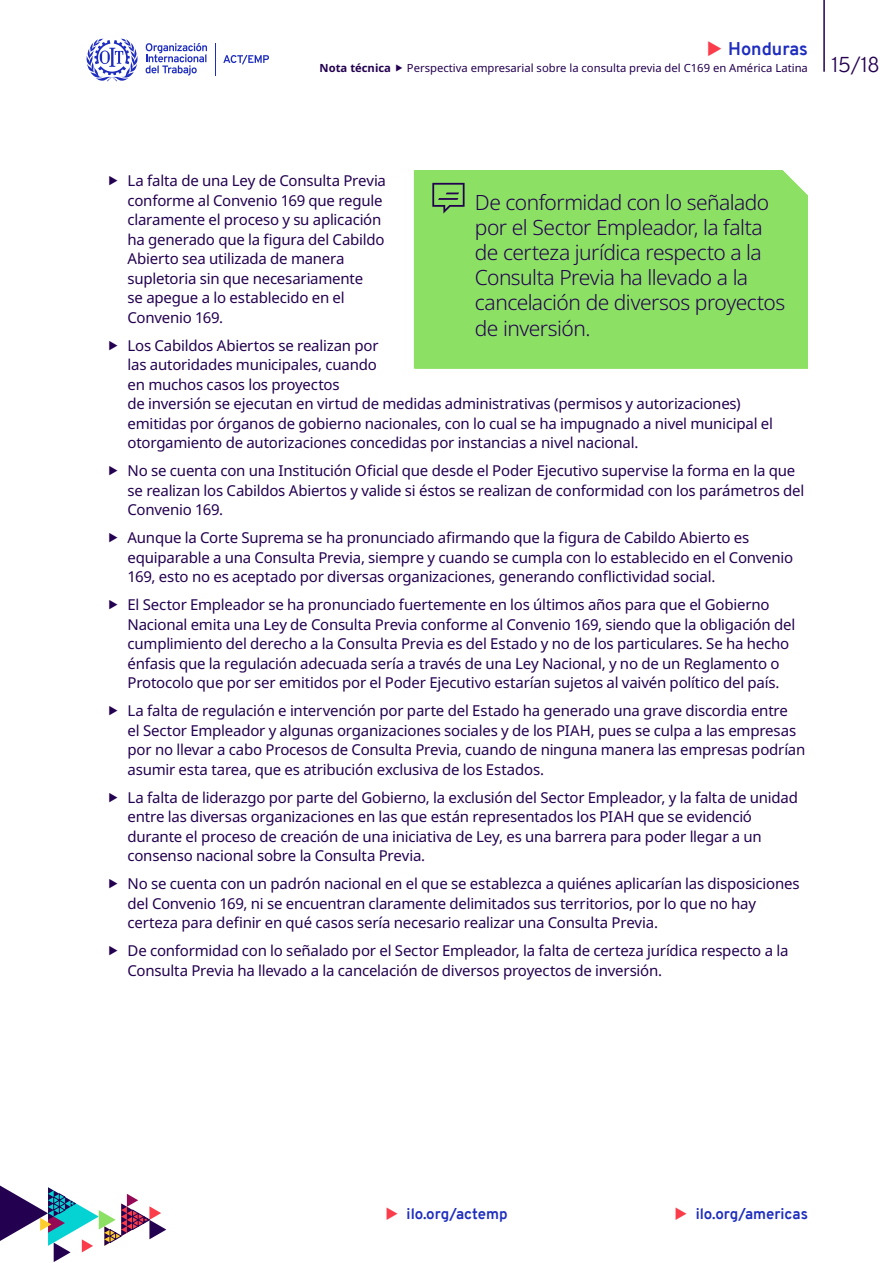
<style>
.page{position:relative;width:893px;height:1263px;background:#fff}
.page>*{position:absolute;margin:0;border:0;box-sizing:border-box;transform-origin:0 0}
.t1{font:300 21px/25.2px "Noto Sans";letter-spacing:-.025em;color:#230050}
.t2{font:700 18px "Overpass";color:#1e2dbe}
.t3{font:15px/19.5px "Noto Sans";letter-spacing:-.015em;color:#230050}
.t4{font:700 15px "Overpass";color:#1e2dbe}
.t5{font:11.25px "Noto Sans";color:#230050}
.t6{font:700 11.25px "Noto Sans";color:#230050}
.s1{font-family:"Overpass";font-weight:300;font-size:21px}
</style>
<div class="page">
<svg style="left:0;top:1185px;width:166px;height:77px"></svg>
<div style="left:415px;top:170px;width:393px;height:199px;background:#8ce164"></div>
<svg style="left:432px;top:183px;width:33px;height:31px"></svg>
<hr style="left:823px;top:0;width:2px;height:72px;background:#230050">
<svg style="left:146px;top:43px;width:61px;height:33px"></svg>
<svg style="left:86px;top:38px;width:52px;height:43px"></svg>
<hr style="left:215px;top:43px;width:1px;height:32px;background:#1e2dbe">
<svg style="left:223px;top:55px;width:46px;height:9px"></svg>
<p class="t2" style="left:728px;top:36px;width:81px">Honduras</p>
<p class="t6" style="left:320px;top:60px;width:73px">Nota técnica</p>
<p class="t5" style="left:407px;top:60px;width:475px">Perspectiva empresarial sobre la consulta previa del C169 en América Latina <span class="s1">15/18</span></p>
<p class="t3" style="left:128px;top:171px;width:260px">La falta de una Ley de Consulta Previa conforme al Convenio 169 que regule claramente el proceso y su aplicación ha generado que la figura del Cabildo<br>Abierto sea utilizada de manera supletoria sin que necesariamente<br>se apegue a lo establecido en el<br>Convenio 169.</p>
<p class="t3" style="left:128px;top:336px;width:647px">Los Cabildos Abiertos se realizan por<br>las autoridades municipales, cuando<br>en muchos casos los proyectos<br>de inversión se ejecutan en virtud de medidas administrativas (permisos y autorizaciones) emitidas por órganos de gobierno nacionales, con lo cual se ha impugnado a nivel municipal el otorgamiento de autorizaciones concedidas por instancias a nivel nacional.</p>
<p class="t3" style="left:128px;top:461px;width:678px">No se cuenta con una Institución Oficial que desde el Poder Ejecutivo supervise la forma en la que se realizan los Cabildos Abiertos y valide si éstos se realizan de conformidad con los parámetros del<br>Convenio 169.</p>
<p class="t3" style="left:128px;top:528px;width:667px">Aunque la Corte Suprema se ha pronunciado afirmando que la figura de Cabildo Abierto es equiparable a una Consulta Previa, siempre y cuando se cumpla con lo establecido en el Convenio<br>169, esto no es aceptado por diversas organizaciones, generando conflictividad social.</p>
<p class="t3" style="left:128px;top:595px;width:669px">El Sector Empleador se ha pronunciado fuertemente en los últimos años para que el Gobierno Nacional emita una Ley de Consulta Previa conforme al Convenio 169, siendo que la obligación del cumplimiento del derecho a la Consulta Previa es del Estado y no de los particulares. Se ha hecho énfasis que la regulación adecuada sería a través de una Ley Nacional, y no de un Reglamento o Protocolo que por ser emitidos por el Poder Ejecutivo estarían sujetos al vaivén político del país.</p>
<p class="t3" style="left:128px;top:701px;width:679px">La falta de regulación e intervención por parte del Estado ha generado una grave discordia entre<br>el Sector Empleador y algunas organizaciones sociales y de los PIAH, pues se culpa a las empresas por no llevar a cabo Procesos de Consulta Previa, cuando de ninguna manera las empresas podrían asumir esta tarea, que es atribución exclusiva de los Estados.</p>
<p class="t3" style="left:128px;top:788px;width:672px">La falta de liderazgo por parte del Gobierno, la exclusión del Sector Empleador, y la falta de unidad entre las diversas organizaciones en las que están representados los PIAH que se evidenció durante el proceso de creación de una iniciativa de Ley, es una barrera para poder llegar a un consenso nacional sobre la Consulta Previa.</p>
<p class="t3" style="left:128px;top:874px;width:673px">No se cuenta con un padrón nacional en el que se establezca a quiénes aplicarían las disposiciones del Convenio 169, ni se encuentran claramente delimitados sus territorios, por lo que no hay certeza para definir en qué casos sería necesario realizar una Consulta Previa.</p>
<p class="t3" style="left:128px;top:941px;width:662px">De conformidad con lo señalado por el Sector Empleador, la falta de certeza jurídica respecto a la<br>Consulta Previa ha llevado a la cancelación de diversos proyectos de inversión.</p>
<h1 class="t1" style="left:475px;top:190px;width:312px">De conformidad con lo señalado por el Sector Empleador, la falta de certeza jurídica respecto a la<br>Consulta Previa ha llevado a la cancelación de diversos proyectos de inversión.</h1>
<p class="t4" style="left:407px;top:1203px;width:102px">ilo.org/actemp</p>
<p class="t4" style="left:696px;top:1203px;width:114px">ilo.org/americas</p>
</div>
